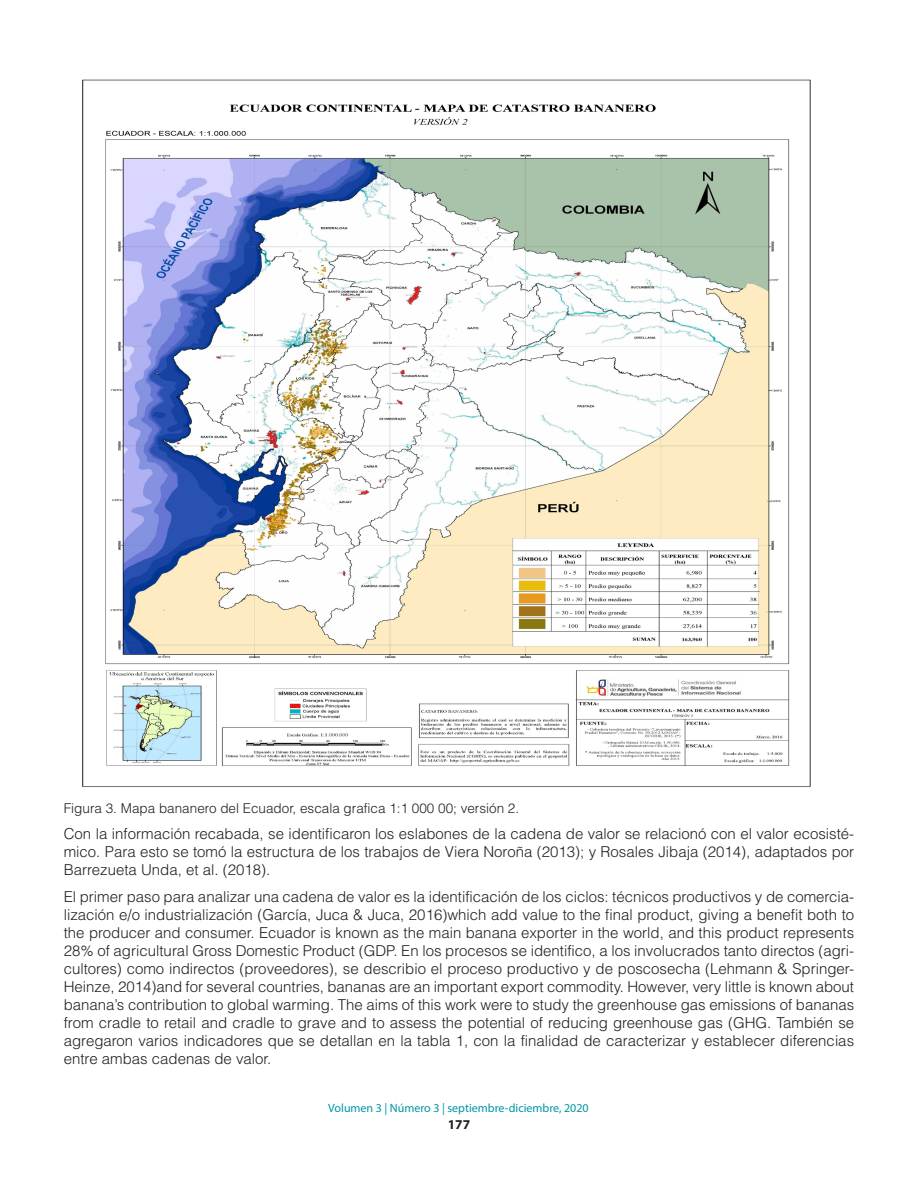
<style>
.page{position:relative;width:918px;height:1188px;background:#fff}
.page>*{position:absolute;margin:0;border:0;box-sizing:border-box;transform-origin:0 0}
.TEXTO{font:300 15px/18px "Helvetica LT Std";color:#231f20;text-align:justify}
.pie_de_foto{font:300 13.5px "Helvetica LT Std";color:#231f20}
.t1{font:700 13.5px "Myriad Pro";color:#231f20}
.t2{font:12px "Myriad Pro";color:#0096a5}
</style>
<div class="page">
<img style="left:82px;top:79px;width:729px;height:708px">
<p class="pie_de_foto" style="left:64px;top:799px;width:457px">Figura 3. Mapa bananero del Ecuador, escala grafica 1:1 000 00; versión 2.</p>
<p class="TEXTO" style="left:64px;top:825px;width:792px">Con la información recabada, se identificaron los eslabones de la cadena de valor se relacionó con el valor ecosisté&shy;mico. Para esto se tomó la estructura de los trabajos de Viera Noroña (2013); y Rosales Jibaja (2014), adaptados por Barrezueta Unda, et al. (2018).</p>
<p class="TEXTO" style="left:64px;top:887px;width:792px">El primer paso para analizar una cadena de valor es la identificación de los ciclos: técnicos productivos y de comercia&shy;lización e/o industrialización (García, Juca &amp; Juca, 2016)which add value to the final product, giving a benefit both to the producer and consumer. Ecuador is known as the main banana exporter in the world, and this product represents 28% of agricultural Gross Domestic Product (GDP. En los procesos se identifico, a los involucrados tanto directos (agri&shy;cultores) como indirectos (proveedores), se describio el proceso productivo y de poscosecha (Lehmann &amp; Springer-Heinze, 2014)and for several countries, bananas are an important export commodity. However, very little is known about banana’s contribution to global warming. The aims of this work were to study the greenhouse gas emissions of bananas from cradle to retail and cradle to grave and to assess the potential of reducing greenhouse gas (GHG. También se agregaron varios indicadores que se detallan en la tabla 1, con la finalidad de caracterizar y establecer diferencias entre ambas cadenas de valor.</p>
<p class="t2" style="left:328px;top:1101px;width:262px">Volumen 3 | Número 3 | septiembre-diciembre, 2020</p>
<p class="t1" style="left:448px;top:1116px;width:24px">177</p>
</div>
